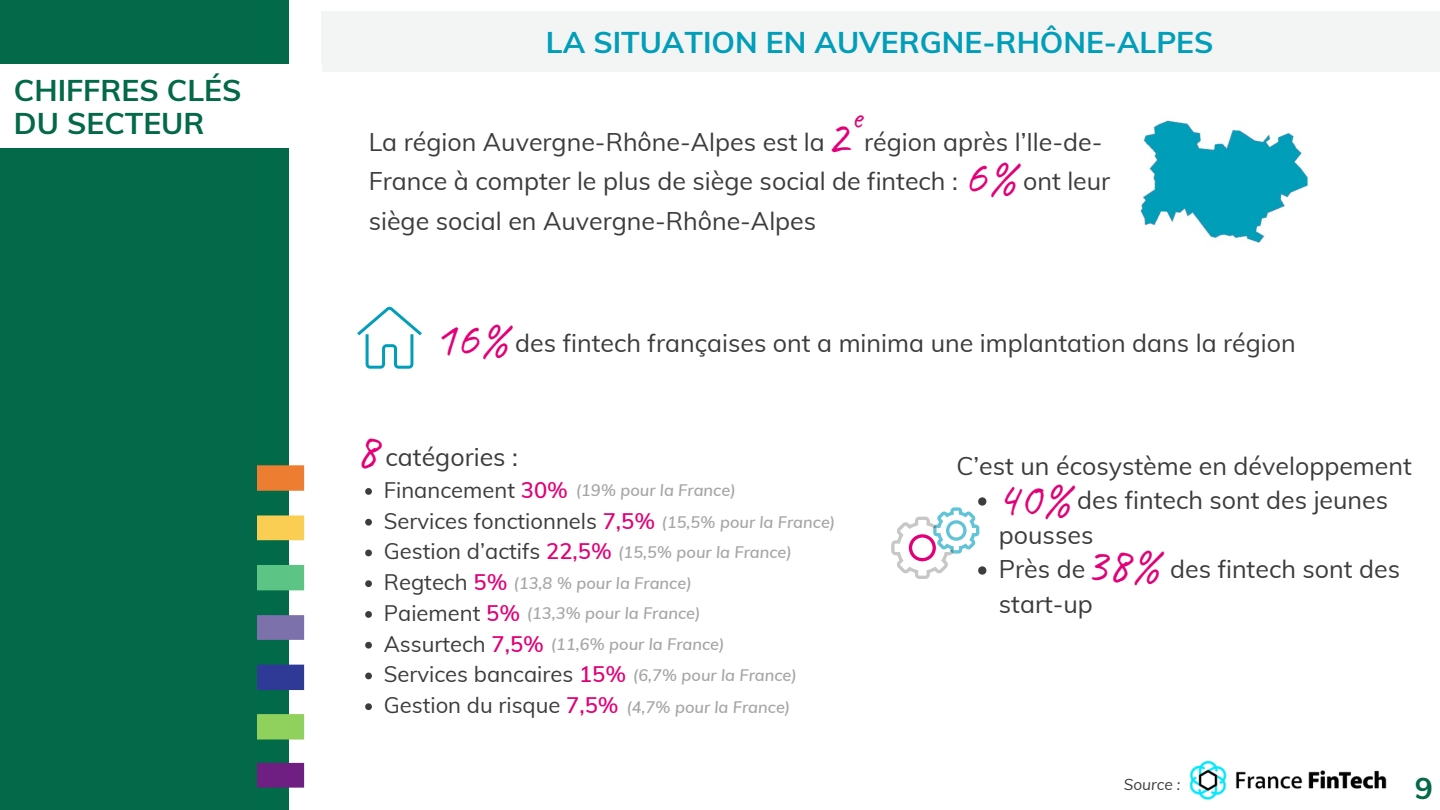
<style>
.page{position:relative;width:1440px;height:810px;background:#fff}
.page>*{position:absolute;margin:0;border:0;box-sizing:border-box;transform-origin:0 0}
.t1{font:50px "Caveat";color:#e20078}
.t2{font:32.5px "Caveat";color:#e20078}
.t3{font:700 30px "Muli";color:#009eb8}
.t4{font:700 30px "Muli";color:#036948}
.t5{font:25px/39.8px "Muli";color:#3d3c3c}
.t6{font:22px "Muli";color:#3d3c3c}
.t7{font:italic 600 16.3px "Muli";color:#a6a6a6}
.t8{font:italic 15.5px "Muli";color:#3d3c3c}
.s1{font-weight:600;color:#e20078}
</style>
<div class="page">
<div style="left:0;top:0;width:288px;height:810px;background:#036948"></div>
<div style="left:322px;top:12px;width:1118px;height:60px;background:#f3f4f4"></div>
<img style="left:257px;top:0;width:69px;height:810px">
<div style="left:0;top:64px;width:321px;height:83px;background:#fff"></div>
<svg style="left:357px;top:306px;width:65px;height:63px"></svg>
<img style="left:1140px;top:120px;width:168px;height:123px">
<svg style="left:365px;top:488px;width:7px;height:7px"></svg>
<svg style="left:365px;top:519px;width:7px;height:7px"></svg>
<svg style="left:365px;top:550px;width:7px;height:6px"></svg>
<svg style="left:365px;top:580px;width:7px;height:7px"></svg>
<svg style="left:365px;top:611px;width:7px;height:7px"></svg>
<svg style="left:365px;top:642px;width:7px;height:7px"></svg>
<svg style="left:365px;top:673px;width:7px;height:6px"></svg>
<svg style="left:365px;top:703px;width:7px;height:7px"></svg>
<svg style="left:891px;top:497px;width:95px;height:82px"></svg>
<img style="left:1190px;top:760px;width:196px;height:40px">
<p class="t4" style="left:14px;top:71px;width:229px">CHIFFRES CLÉS</p>
<p class="t4" style="left:14px;top:104px;width:192px">DU SECTEUR</p>
<p class="t3" style="left:546px;top:23px;width:669px">LA SITUATION EN AUVERGNE-RHÔNE-ALPES</p>
<p class="t2" style="left:851px;top:97px;width:12px">e</p>
<p class="t1" style="left:826px;top:105px;width:24px">2</p>
<p class="t5" style="left:369px;top:121px;width:458px">La région Auvergne-Rhône-Alpes est la</p>
<p class="t5" style="left:369px;top:121px;width:735px;text-indent:495px">région après l’Ile-de-<br>France à compter le plus de siège social de fintech :</p>
<p class="t1" style="left:964px;top:145px;width:54px">6%</p>
<p class="t5" style="left:1023px;top:161px;width:89px">ont leur</p>
<p class="t5" style="left:369px;top:201px;width:449px">siège social en Auvergne-Rhône-Alpes</p>
<p class="t1" style="left:433px;top:307px;width:76px">16%</p>
<p class="t5" style="left:515px;top:322px;width:782px">des fintech françaises ont a minima une implantation dans la région</p>
<p class="t1" style="left:356px;top:419px;width:24px">8</p>
<p class="t5" style="left:386px;top:437px;width:134px">catégories :</p>
<p class="t6" style="left:384px;top:476px;width:186px">Financement <span class="s1">30%</span></p>
<p class="t6" style="left:384px;top:506px;width:273px">Services fonctionnels <span class="s1">7,5%</span></p>
<p class="t6" style="left:384px;top:537px;width:230px">Gestion d’actifs <span class="s1">22,5%</span></p>
<p class="t6" style="left:384px;top:568px;width:125px">Regtech <span class="s1">5%</span></p>
<p class="t6" style="left:384px;top:599px;width:138px">Paiement <span class="s1">5%</span></p>
<p class="t6" style="left:384px;top:629px;width:162px">Assurtech <span class="s1">7,5%</span></p>
<p class="t6" style="left:384px;top:660px;width:244px">Services bancaires <span class="s1">15%</span></p>
<p class="t6" style="left:384px;top:691px;width:236px">Gestion du risque <span class="s1">7,5%</span></p>
<p class="t7" style="left:576px;top:479px;width:162px">(19% pour la France)</p>
<p class="t7" style="left:662px;top:511px;width:175px">(15,5% pour la France)</p>
<p class="t7" style="left:618px;top:542px;width:175px">(15,5% pour la France)</p>
<p class="t7" style="left:514px;top:573px;width:180px">(13,8 % pour la France)</p>
<p class="t7" style="left:527px;top:603px;width:175px">(13,3% pour la France)</p>
<p class="t7" style="left:551px;top:633px;width:175px">(11,6% pour la France)</p>
<p class="t7" style="left:633px;top:665px;width:166px">(6,7% pour la France)</p>
<p class="t7" style="left:626px;top:696px;width:166px">(4,7% pour la France)</p>
<p class="t5" style="left:956px;top:446px;width:457px">C’est un écosystème en développement</p>
<p class="t1" style="left:996px;top:467px;width:76px">40%</p>
<p class="t1" style="left:1085px;top:533px;width:76px">38%</p>
<p class="t5" style="left:999px;top:483px;width:391px;line-height:34.5px;text-indent:78px">des fintech sont des jeunes pousses</p>
<p class="t5" style="left:999px;top:549px;width:88px">Près de</p>
<p class="t5" style="left:1170px;top:549px;width:231px">des fintech sont des</p>
<p class="t5" style="left:999px;top:584px;width:96px">start-up</p>
<p class="t8" style="left:1124px;top:774px;width:58px">Source :</p>
<p class="t4" style="left:1415px;top:769px;width:19px">9</p>
</div>
